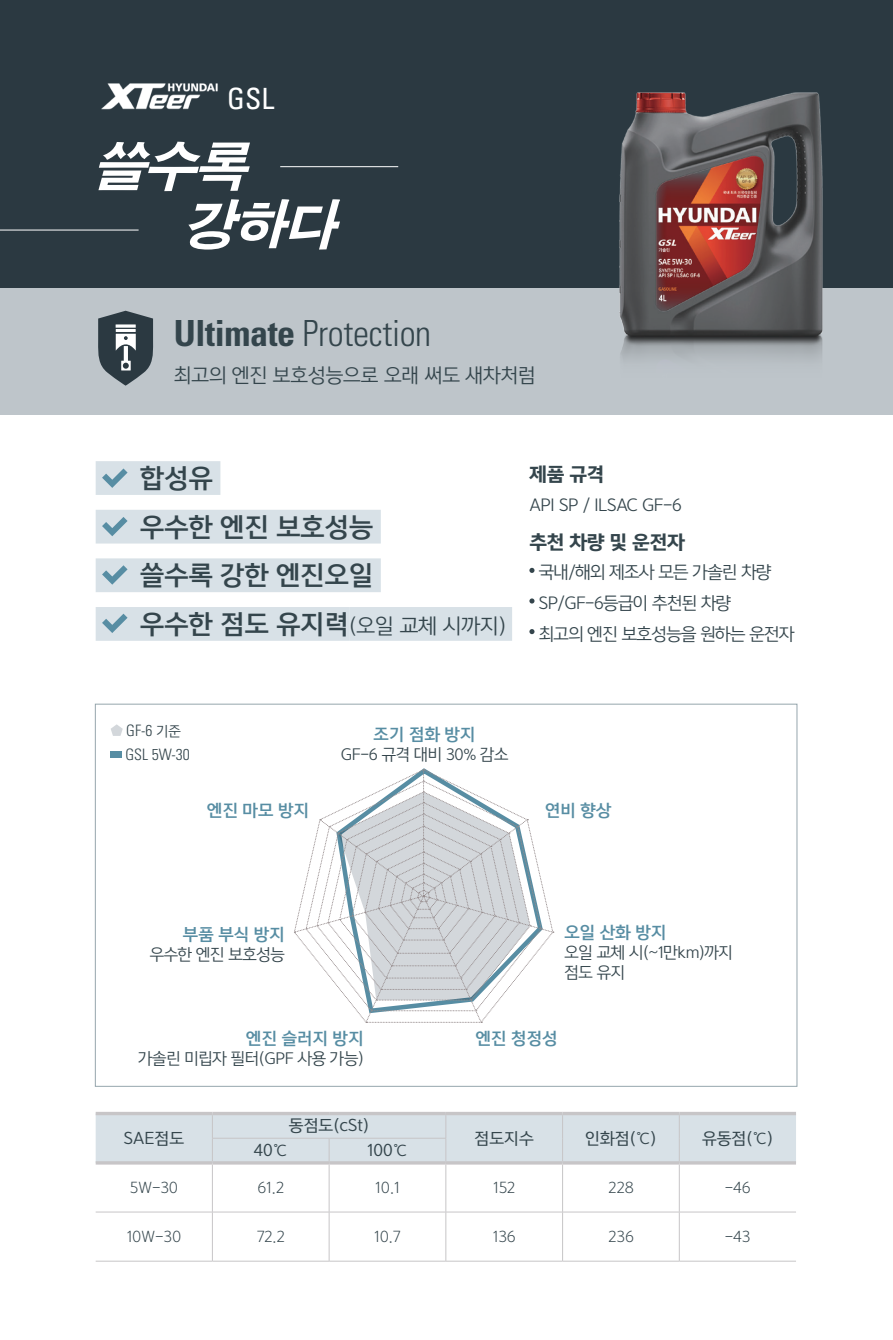
<style>
.page{position:relative;width:893px;height:1340px;background:#fff}
.page>*{position:absolute;margin:0;border:0;box-sizing:border-box;transform-origin:0 0}
.t1{font:italic 56.25px "SMK Gothic Std";color:#fff}
.t2{font:300 condensed 36px "Univers LT Std";letter-spacing:-.01em;color:#34454c}
.t3{font:condensed 29.25px "Univers LT Std";color:#fff}
.t4{font:24.75px "Yoon Gothic Pro 770";color:#34454c}
.t5{font:20.25px "Yoon Gothic Pro 740";color:#34454c}
.t6{font:19.12px "Yoon Gothic Pro 740";color:#34454c}
.t7{font:18px "Yoon Gothic Pro 780";letter-spacing:-.02em;color:#34454c}
.t8{font:16.88px "Yoon Gothic Pro 740";letter-spacing:-.03em;color:#34454c}
.t9{font:15.75px/20.2px "Yoon Gothic Pro 740";letter-spacing:-.02em;color:#34454c}
.t10{font:15.75px "Yoon Gothic Pro 730";color:#34454c}
.t11{font:15.75px "Yoon Gothic Pro 770";color:#578da3}
.t12{font:15.75px "Yoon Gothic Pro 750";color:#34454c}
.t13{font:300 condensed 15.75px "Univers LT Std";color:#34454c}
.s1{font-weight:700}
.s2{font-family:"Yoon Gothic Pro 770";font-size:24.75px}
.s3{font-family:"Yoon Gothic Pro 740";font-weight:400;font-stretch:normal;font-size:13.5px}
</style>
<div class="page">
<div style="left:0;top:287px;width:893px;height:128px;background:#bec5ca"></div>
<div style="left:0;top:0;width:893px;height:287px;background:#2b3941"></div>
<svg style="left:111px;top:724px;width:12px;height:12px"></svg>
<div style="left:111px;top:751px;width:11px;height:7px;background:#578da3"></div>
<svg style="left:294px;top:769px;width:260px;height:253px"></svg>
<svg style="left:529px;top:568px;width:5px;height:5px"></svg>
<svg style="left:529px;top:598px;width:5px;height:5px"></svg>
<svg style="left:529px;top:629px;width:5px;height:5px"></svg>
<div style="left:96px;top:1115px;width:700px;height:46px;background:#d8e1e7"></div>
<hr style="left:212px;top:1164px;width:1px;height:47px;background:#c7c5c7">
<hr style="left:329px;top:1164px;width:1px;height:47px;background:#c7c5c7">
<hr style="left:445px;top:1164px;width:1px;height:47px;background:#c7c5c7">
<hr style="left:562px;top:1164px;width:1px;height:47px;background:#c7c5c7">
<hr style="left:679px;top:1164px;width:1px;height:47px;background:#c7c5c7">
<hr style="left:96px;top:1211px;width:116px;height:1px;background:#c7c5c7">
<hr style="left:212px;top:1211px;width:117px;height:1px;background:#c7c5c7">
<hr style="left:212px;top:1212px;width:1px;height:48px;background:#c7c5c7">
<hr style="left:329px;top:1211px;width:117px;height:1px;background:#c7c5c7">
<hr style="left:329px;top:1212px;width:1px;height:48px;background:#c7c5c7">
<hr style="left:446px;top:1211px;width:117px;height:1px;background:#c7c5c7">
<hr style="left:445px;top:1212px;width:1px;height:48px;background:#c7c5c7">
<hr style="left:563px;top:1211px;width:116px;height:1px;background:#c7c5c7">
<hr style="left:562px;top:1212px;width:1px;height:48px;background:#c7c5c7">
<hr style="left:679px;top:1211px;width:117px;height:1px;background:#c7c5c7">
<hr style="left:679px;top:1212px;width:1px;height:48px;background:#c7c5c7">
<hr style="left:96px;top:1260px;width:116px;height:1px;background:#c7c5c7">
<hr style="left:212px;top:1260px;width:117px;height:1px;background:#c7c5c7">
<hr style="left:329px;top:1260px;width:117px;height:1px;background:#c7c5c7">
<hr style="left:446px;top:1260px;width:117px;height:1px;background:#c7c5c7">
<hr style="left:563px;top:1260px;width:116px;height:1px;background:#c7c5c7">
<hr style="left:679px;top:1260px;width:117px;height:1px;background:#c7c5c7">
<svg style="left:96px;top:1112px;width:116px;height:3px"></svg>
<hr style="left:96px;top:1161px;width:116px;height:3px;background:#c7c5c7">
<svg style="left:212px;top:1112px;width:117px;height:3px"></svg>
<svg style="left:329px;top:1112px;width:117px;height:3px"></svg>
<svg style="left:446px;top:1112px;width:117px;height:3px"></svg>
<svg style="left:563px;top:1112px;width:116px;height:3px"></svg>
<svg style="left:679px;top:1112px;width:117px;height:3px"></svg>
<hr style="left:446px;top:1161px;width:117px;height:3px;background:#c7c5c7">
<hr style="left:563px;top:1161px;width:116px;height:3px;background:#c7c5c7">
<hr style="left:679px;top:1161px;width:117px;height:3px;background:#c7c5c7">
<hr style="left:212px;top:1161px;width:117px;height:3px;background:#c7c5c7">
<hr style="left:329px;top:1161px;width:117px;height:3px;background:#c7c5c7">
<img style="left:574px;top:92px;width:300px;height:268px">
<div style="left:96px;top:461px;width:124px;height:34px;background:#d8e1e7"></div>
<div style="left:96px;top:510px;width:285px;height:33px;background:#d8e1e7"></div>
<div style="left:96px;top:558px;width:285px;height:34px;background:#d8e1e7"></div>
<div style="left:96px;top:607px;width:253px;height:34px;background:#d8e1e7"></div>
<div style="left:349px;top:607px;width:163px;height:34px;background:#d8e1e7"></div>
<svg style="left:102px;top:468px;width:26px;height:20px"></svg>
<svg style="left:102px;top:517px;width:26px;height:19px"></svg>
<svg style="left:102px;top:565px;width:26px;height:19px"></svg>
<svg style="left:102px;top:613px;width:26px;height:20px"></svg>
<img style="left:101px;top:83px;width:117px;height:27px">
<hr style="left:280px;top:166px;width:118px;height:1px;background:#fff">
<hr style="left:0;top:230px;width:139px;height:1px;background:#fff">
<svg style="left:98px;top:311px;width:55px;height:74px"></svg>
<p class="t3" style="left:227px;top:80px;width:49px">GSL</p>
<p class="t1" style="left:91px;top:138px;width:175px">쓸수록</p>
<p class="t1" style="left:180px;top:196px;width:175px">강하다</p>
<p class="t2" style="left:174px;top:312px;width:259px"><span class="s1">Ultimate</span> Protection</p>
<p class="t6" style="left:174px;top:363px;width:364px">최고의 엔진 보호성능으로 오래 써도 새차처럼</p>
<p class="t4" style="left:140px;top:460px;width:74px">합성유</p>
<p class="t4" style="left:140px;top:509px;width:235px">우수한 엔진 보호성능</p>
<p class="t4" style="left:140px;top:557px;width:235px">쓸수록 강한 엔진오일</p>
<p class="t5" style="left:140px;top:613px;width:367px"><span class="s2">우수한 점도 유지력</span>(오일 교체 시까지)</p>
<p class="t7" style="left:529px;top:460px;width:77px">제품 규격</p>
<p class="t8" style="left:529px;top:494px;width:154px">API SP / ILSAC GF-6</p>
<p class="t7" style="left:529px;top:528px;width:157px">추천 차량 및 운전자</p>
<p class="t8" style="left:539px;top:561px;width:234px">국내/해외 제조사 모든 가솔린 차량</p>
<p class="t8" style="left:539px;top:592px;width:194px">SP/GF-6등급이 추천된 차량</p>
<p class="t8" style="left:539px;top:623px;width:257px">최고의 엔진 보호성능을 원하는 운전자</p>
<p class="t13" style="left:126px;top:721px;width:56px">GF-6 <span class="s3">기준</span></p>
<p class="t13" style="left:125px;top:745px;width:66px">GSL 5W-30</p>
<p class="t11" style="left:207px;top:799px;width:104px">엔진 마모 방지</p>
<p class="t11" style="left:374px;top:722px;width:104px">조기 점화 방지</p>
<p class="t9" style="left:341px;top:744px;width:169px">GF-6 규격 대비 30% 감소</p>
<p class="t11" style="left:545px;top:799px;width:68px">연비 향상</p>
<p class="t11" style="left:183px;top:922px;width:104px">부품 부식 방지</p>
<p class="t9" style="left:150px;top:943px;width:137px">우수한 엔진 보호성능</p>
<p class="t11" style="left:564px;top:920px;width:104px">오일 산화 방지</p>
<p class="t9" style="left:564px;top:942px;width:170px">오일 교체 시(~1만km)까지 점도 유지</p>
<p class="t11" style="left:246px;top:1026px;width:119px">엔진 슬러지 방지</p>
<p class="t11" style="left:476px;top:1026px;width:83px">엔진 청정성</p>
<p class="t9" style="left:138px;top:1047px;width:227px">가솔린 미립자 필터(GPF 사용 가능)</p>
<p class="t12" style="left:124px;top:1127px;width:62px">SAE점도</p>
<p class="t12" style="left:289px;top:1115px;width:82px">동점도(cSt)</p>
<p class="t12" style="left:254px;top:1140px;width:35px">40℃</p>
<p class="t12" style="left:367px;top:1140px;width:42px">100℃</p>
<p class="t12" style="left:475px;top:1127px;width:61px">점도지수</p>
<p class="t12" style="left:585px;top:1127px;width:73px">인화점(℃)</p>
<p class="t12" style="left:702px;top:1127px;width:73px">유동점(℃)</p>
<p class="t10" style="left:130px;top:1177px;width:50px">5W-30</p>
<p class="t10" style="left:257px;top:1177px;width:28px">61.2</p>
<p class="t10" style="left:375px;top:1177px;width:26px">10.1</p>
<p class="t10" style="left:493px;top:1177px;width:24px">152</p>
<p class="t10" style="left:608px;top:1177px;width:27px">228</p>
<p class="t10" style="left:725px;top:1177px;width:27px">-46</p>
<p class="t10" style="left:127px;top:1226px;width:56px">10W-30</p>
<p class="t10" style="left:257px;top:1226px;width:30px">72.2</p>
<p class="t10" style="left:374px;top:1226px;width:28px">10.7</p>
<p class="t10" style="left:493px;top:1226px;width:24px">136</p>
<p class="t10" style="left:608px;top:1226px;width:27px">236</p>
<p class="t10" style="left:725px;top:1226px;width:27px">-43</p>
</div>
